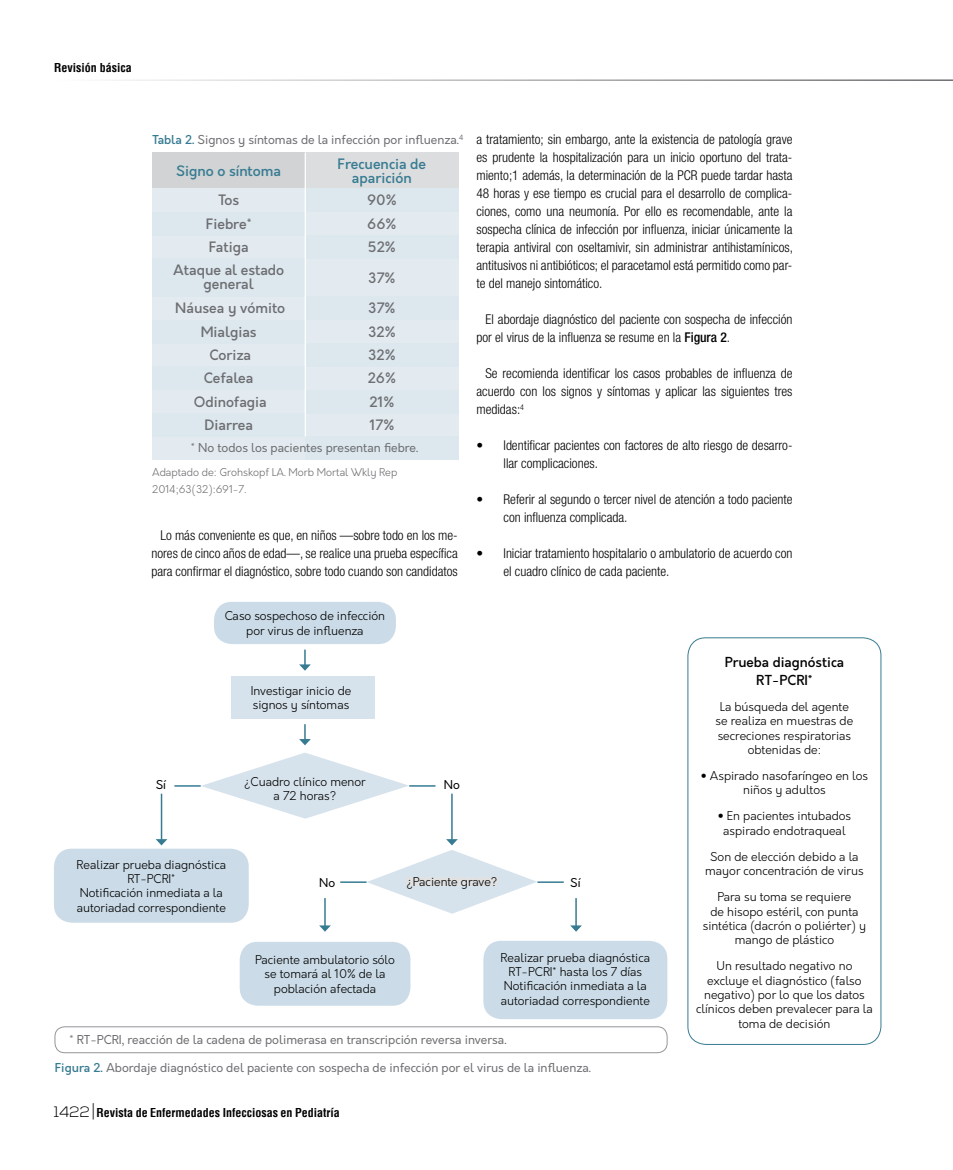
<style>
.page{position:relative;width:953px;height:1170px;background:#fff}
.page>*{position:absolute;margin:0;border:0;box-sizing:border-box;transform-origin:0 0}
.t1{font:500 14.1px/14.1px "Orkney";color:#6d6e71;text-align:center}
.t2{font:500 14.1px/14.1px "Orkney";color:#367b92;text-align:center}
.t3{font:300 condensed 13.5px/18px "Helvetica Neue";color:#000}
.t4{font:500 13.5px/18px "Orkney";color:#000;text-align:center}
.t5{font:12px "Orkney";color:#6d6e71}
.t6{font:700 condensed 12px "Helvetica";color:#000}
.t7{font:300 11.85px/14.2px "Orkney";color:#000;text-align:center}
.t8{font:11.85px "Orkney";color:#000}
.t9{font:300 10.5px/16.5px "Orkney";color:#6d6e71}
.s1{font-weight:500;color:#367b92}
.s2{font-weight:500}
.s3{font-family:"Nexa";font-weight:300;font-stretch:normal;font-size:15px}
</style>
<div class="page">
<div style="left:152px;top:152px;width:153px;height:36px;background:#d1d3d4"></div>
<div style="left:305px;top:152px;width:153px;height:36px;background:#dcddde"></div>
<div style="left:152px;top:188px;width:153px;height:24px;background:#e3ebf1"></div>
<div style="left:152px;top:235px;width:153px;height:23px;background:#e3ebf1"></div>
<div style="left:152px;top:296px;width:153px;height:24px;background:#e3ebf1"></div>
<div style="left:152px;top:343px;width:153px;height:23px;background:#e3ebf1"></div>
<div style="left:152px;top:390px;width:153px;height:23px;background:#e3ebf1"></div>
<div style="left:152px;top:436px;width:153px;height:24px;background:#e3ebf1"></div>
<div style="left:305px;top:212px;width:153px;height:23px;background:#e3ebf1"></div>
<div style="left:305px;top:320px;width:153px;height:23px;background:#e3ebf1"></div>
<div style="left:305px;top:366px;width:153px;height:24px;background:#e3ebf1"></div>
<div style="left:305px;top:413px;width:153px;height:23px;background:#e3ebf1"></div>
<div style="left:305px;top:258px;width:153px;height:38px;background:#e3ebf1"></div>
<div style="left:305px;top:188px;width:153px;height:24px;background:#dce7ee"></div>
<div style="left:305px;top:235px;width:153px;height:23px;background:#dce7ee"></div>
<div style="left:305px;top:296px;width:153px;height:24px;background:#dce7ee"></div>
<div style="left:305px;top:343px;width:153px;height:23px;background:#dce7ee"></div>
<div style="left:305px;top:390px;width:153px;height:23px;background:#dce7ee"></div>
<div style="left:305px;top:436px;width:153px;height:24px;background:#dce7ee"></div>
<div style="left:152px;top:212px;width:153px;height:23px;background:#dce7ee"></div>
<div style="left:152px;top:320px;width:153px;height:23px;background:#dce7ee"></div>
<div style="left:152px;top:366px;width:153px;height:24px;background:#dce7ee"></div>
<div style="left:152px;top:413px;width:153px;height:23px;background:#dce7ee"></div>
<div style="left:152px;top:258px;width:153px;height:38px;background:#dce7ee"></div>
<hr style="left:304px;top:152px;width:2px;height:284px;background:#fff">
<div style="left:214px;top:601px;width:182px;height:43px;background:#cbdce8;border-radius:18px"></div>
<div style="left:240px;top:941px;width:170px;height:64px;background:#cbdce8;border-radius:18px"></div>
<div style="left:54px;top:848px;width:195px;height:74px;background:#cbdce8;border-radius:18px"></div>
<div style="left:231px;top:676px;width:143px;height:42px;background:#d7e3ec"></div>
<div style="left:483px;top:940px;width:184px;height:79px;background:#cbdce8;border-radius:18px"></div>
<svg style="left:299px;top:649px;width:12px;height:21px"></svg>
<svg style="left:299px;top:724px;width:12px;height:21px"></svg>
<hr style="left:451px;top:793px;width:1px;height:46px;background:#367b92">
<hr style="left:161px;top:793px;width:1px;height:46px;background:#367b92">
<svg style="left:156px;top:839px;width:11px;height:6px"></svg>
<hr style="left:324px;top:898px;width:2px;height:28px;background:#367b92">
<svg style="left:319px;top:925px;width:12px;height:6px"></svg>
<svg style="left:570px;top:898px;width:12px;height:33px"></svg>
<svg style="left:174px;top:753px;width:261px;height:65px"></svg>
<svg style="left:340px;top:839px;width:223px;height:74px"></svg>
<div style="left:687px;top:637px;width:194px;height:407px;border:1px solid #367b92;border-radius:18px"></div>
<div style="left:55px;top:1026px;width:612px;height:26px;border:1px solid #939598;border-radius:10px"></div>
<svg style="left:92px;top:1103px;width:2px;height:16px"></svg>
<hr style="left:54px;top:79px;width:898px;height:2px;background:#6d6e71">
<p class="t6" style="left:54px;top:63px;width:79px">Revisión básica</p>
<p class="t5" style="left:152px;top:132px;width:312px"><span class="s1">Tabla 2.</span> Signos y síntomas de la infección por influenza.<sup>4</sup></p>
<p class="t2" style="left:176px;top:164px;width:106px">Signo o síntoma</p>
<p class="t2" style="left:337px;top:157px;width:90px">Frecuencia de aparición</p>
<p class="t1" style="left:218px;top:193px;width:23px">Tos</p>
<p class="t1" style="left:209px;top:240px;width:41px">Fatiga</p>
<p class="t1" style="left:367px;top:193px;width:31px">90%</p>
<p class="t1" style="left:368px;top:240px;width:29px">52%</p>
<p class="t1" style="left:367px;top:217px;width:31px">66%</p>
<p class="t1" style="left:206px;top:217px;width:47px">Fiebre*</p>
<p class="t1" style="left:173px;top:263px;width:113px">Ataque al estado general</p>
<p class="t1" style="left:368px;top:271px;width:29px">37%</p>
<p class="t1" style="left:368px;top:301px;width:29px">37%</p>
<p class="t1" style="left:368px;top:348px;width:29px">32%</p>
<p class="t1" style="left:369px;top:395px;width:27px">21%</p>
<p class="t1" style="left:175px;top:301px;width:111px">Náusea y vómito</p>
<p class="t1" style="left:209px;top:348px;width:43px">Coriza</p>
<p class="t1" style="left:194px;top:395px;width:75px">Odinofagia</p>
<p class="t5" style="left:191px;top:439px;width:229px">* No todos los pacientes presentan fiebre.</p>
<p class="t1" style="left:368px;top:325px;width:29px">32%</p>
<p class="t1" style="left:367px;top:371px;width:30px">26%</p>
<p class="t1" style="left:369px;top:418px;width:26px">17%</p>
<p class="t1" style="left:201px;top:325px;width:57px">Mialgias</p>
<p class="t1" style="left:204px;top:371px;width:51px">Cefalea</p>
<p class="t1" style="left:204px;top:418px;width:50px">Diarrea</p>
<p class="t9" style="left:152px;top:464px;width:247px">Adaptado de: Grohskopf LA. Morb Mortal Wkly Rep<br>2014;63(32):691-7.</p>
<p class="t3" style="left:151px;top:526px;width:308px;text-align:justify;text-indent:9px">Lo más conveniente es que, en niños —sobre todo en los me&shy;nores de cinco años de edad—, se realice una prueba específica para confirmar el diagnóstico, sobre todo cuando son candidatos</p>
<p class="t7" style="left:225px;top:609px;width:162px">Caso sospechoso de infección por virus de influenza</p>
<p class="t3" style="left:476px;top:130px;width:318px;text-align:justify">a tratamiento; sin embargo, ante la existencia de patología grave es prudente la hospitalización para un inicio oportuno del trata&shy;miento;1 además, la determinación de la PCR puede tardar hasta 48 horas y ese tiempo es crucial para el desarrollo de complica&shy;ciones, como una neumonía. Por ello es recomendable, ante la sospecha clínica de infección por influenza, iniciar únicamente la terapia antiviral con oseltamivir, sin administrar antihistamínicos, antitusivos ni antibióticos; el paracetamol está permitido como par&shy;te del manejo sintomático.</p>
<p class="t3" style="left:476px;top:310px;width:317px;text-indent:9px">El abordaje diagnóstico del paciente con sospecha de infección por el virus de la influenza se resume en la <span class="s2">Figura 2</span>.</p>
<p class="t3" style="left:476px;top:364px;width:317px;text-align:justify;text-indent:9px">Se recomienda identificar los casos probables de influenza de acuerdo con los signos y síntomas y aplicar las siguientes tres medidas:<sup>4</sup></p>
<p class="t3" style="left:503px;top:436px;width:290px">Identificar pacientes con factores de alto riesgo de desarro&shy;llar complicaciones.</p>
<p class="t3" style="left:503px;top:490px;width:290px">Referir al segundo o tercer nivel de atención a todo paciente con influenza complicada.</p>
<p class="t3" style="left:503px;top:544px;width:290px">Iniciar tratamiento hospitalario o ambulatorio de acuerdo con el cuadro clínico de cada paciente.</p>
<p class="t7" style="left:251px;top:683px;width:102px;text-align:left">Investigar inicio de signos y síntomas</p>
<p class="t8" style="left:156px;top:776px;width:12px">Sí</p>
<p class="t7" style="left:244px;top:774px;width:123px">¿Cuadro clínico menor a 72 horas?</p>
<p class="t8" style="left:444px;top:776px;width:18px">No</p>
<p class="t7" style="left:77px;top:857px;width:151px">Realizar prueba diagnóstica<br>RT-PCRI*<br>Notificación inmediata a la autoriadad correspondiente</p>
<p class="t8" style="left:319px;top:874px;width:18px">No</p>
<p class="t7" style="left:406px;top:875px;width:92px">¿Paciente grave?</p>
<p class="t8" style="left:570px;top:874px;width:12px">Sí</p>
<p class="t7" style="left:255px;top:952px;width:141px">Paciente ambulatorio sólo se tomará al 10% de la población afectada</p>
<p class="t7" style="left:500px;top:950px;width:151px">Realizar prueba diagnóstica<br>RT-PCRI* hasta los 7 días<br>Notificación inmediata a la autoriadad correspondiente</p>
<p class="t5" style="left:69px;top:1031px;width:438px">* RT-PCRI, reacción de la cadena de polimerasa en transcripción reversa inversa.</p>
<p class="t5" style="left:55px;top:1059px;width:537px"><span class="s1">Figura 2.</span> Abordaje diagnóstico del paciente con sospecha de infección por el virus de la influenza.</p>
<p class="t6" style="left:54px;top:1107px;width:287px"><span class="s3">1422</span> Revista de Enfermedades Infecciosas en Pediatría</p>
<p class="t4" style="left:724px;top:653px;width:121px">Prueba diagnóstica<br>RT-PCRI*</p>
<p class="t7" style="left:715px;top:699px;width:139px">La búsqueda del agente se realiza en muestras de secreciones respiratorias obtenidas de:</p>
<p class="t7" style="left:743px;top:768px;width:126px;text-align:left;text-indent:-33px">Aspirado nasofaríngeo en los niños y adultos</p>
<p class="t7" style="left:723px;top:809px;width:129px">En pacientes intubados aspirado endotraqueal</p>
<p class="t7" style="left:705px;top:849px;width:160px">Son de elección debido a la mayor concentración de virus</p>
<p class="t7" style="left:702px;top:890px;width:165px">Para su toma se requiere<br>de hisopo estéril, con punta sintética (dacrón o poliérter) y mango de plástico</p>
<p class="t7" style="left:696px;top:959px;width:178px">Un resultado negativo no excluye el diagnóstico (falso negativo) por lo que los datos clínicos deben prevalecer para la toma de decisión</p>
</div>
